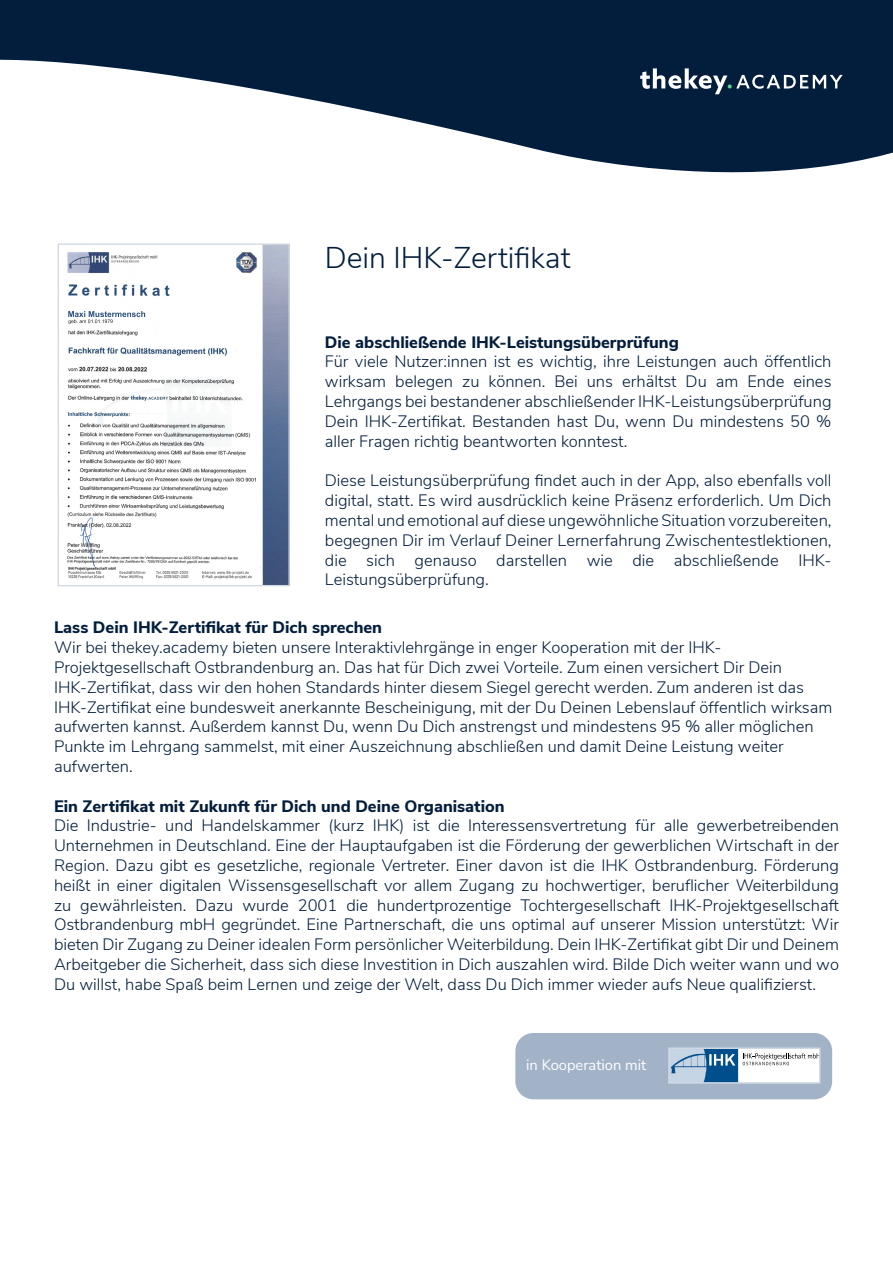
<style>
.page{position:relative;width:893px;height:1263px;background:#fff}
.page>*{position:absolute;margin:0;border:0;box-sizing:border-box;transform-origin:0 0}
.t1{font:300 30px "Nunito Sans";color:#031d3c}
.t2{font:300 16.5px/19.8px "Nunito Sans";color:#031d3c;text-align:justify}
.t3{font:800 16.5px "Nunito Sans";color:#031d3c}
.t4{font:14.7px "Nunito Sans";color:#fff}
</style>
<div class="page">
<svg style="left:0;top:0;width:893px;height:172px;fill:#031d3c"></svg>
<svg style="left:640px;top:68px;width:203px;height:26px"></svg>
<div style="left:515px;top:1033px;width:317px;height:66px;background:#a2b3c8;border-radius:18px"></div>
<svg style="left:671px;top:1050px;width:146px;height:31px;background:#b2c6d7"></svg>
<div style="left:668px;top:1047px;width:152px;height:37px;border:2px solid #d0d9e3"></div>
<img style="left:67px;top:245px;width:221px;height:339px">
<div style="left:58px;top:243px;width:232px;height:343px;border:1px solid #d0d9e3"></div>
<h1 class="t1" style="left:325px;top:236px;width:247px">Dein IHK-Zertifikat</h1>
<p class="t3" style="left:325px;top:330px;width:356px">Die abschließende IHK-Leistungsüberprüfung</p>
<p class="t2" style="left:325px;top:351px;width:508px">Für viele Nutzer:innen ist es wichtig, ihre Leistungen auch öffentlich wirksam belegen zu können. Bei uns erhältst Du am Ende eines Lehrgangs bei bestandener abschließender IHK-Leistungsüberprüfung Dein IHK-Zertifikat. Bestanden hast Du, wenn Du mindestens 50 % aller Fragen richtig beantworten konntest.</p>
<p class="t2" style="left:325px;top:470px;width:508px">Diese Leistungsüberprüfung findet auch in der App, also ebenfalls voll digital, statt. Es wird ausdrücklich keine Präsenz erforderlich. Um Dich mental und emotional auf diese ungewöhnliche Situation vorzubereiten, begegnen Dir im Verlauf Deiner Lernerfahrung Zwischentestlektionen, die sich genauso darstellen wie die abschließende IHK-Leistungsüberprüfung.</p>
<p class="t3" style="left:54px;top:615px;width:330px">Lass Dein IHK-Zertifikat für Dich sprechen</p>
<p class="t2" style="left:54px;top:636px;width:780px;text-align:left">Wir bei thekey.academy bieten unsere Interaktivlehrgänge in enger Kooperation mit der IHK-Projektgesellschaft Ostbrandenburg an. Das hat für Dich zwei Vorteile. Zum einen versichert Dir Dein IHK-Zertifikat, dass wir den hohen Standards hinter diesem Siegel gerecht werden. Zum anderen ist das IHK-Zertifikat eine bundesweit anerkannte Bescheinigung, mit der Du Deinen Lebenslauf öffentlich wirksam aufwerten kannst. Außerdem kannst Du, wenn Du Dich anstrengst und mindestens 95 % aller möglichen Punkte im Lehrgang sammelst, mit einer Auszeichnung abschließen und damit Deine Leistung weiter aufwerten.</p>
<p class="t3" style="left:54px;top:794px;width:452px">Ein Zertifikat mit Zukunft für Dich und Deine Organisation</p>
<p class="t2" style="left:54px;top:815px;width:786px">Die Industrie- und Handelskammer (kurz IHK) ist die Interessensvertretung für alle gewerbetreibenden Unternehmen in Deutschland. Eine der Hauptaufgaben ist die Förderung der gewerblichen Wirtschaft in der Region. Dazu gibt es gesetzliche, regionale Vertreter. Einer davon ist die IHK Ostbrandenburg. Förderung heißt in einer digitalen Wissensgesellschaft vor allem Zugang zu hochwertiger, beruflicher Weiterbildung zu gewährleisten. Dazu wurde 2001 die hundertprozentige Tochtergesellschaft IHK-Projektgesellschaft Ostbrandenburg mbH gegründet. Eine Partnerschaft, die uns optimal auf unserer Mission unterstützt: Wir bieten Dir Zugang zu Deiner idealen Form persönlicher Weiterbildung. Dein IHK-Zertifikat gibt Dir und Deinem Arbeitgeber die Sicherheit, dass sich diese Investition in Dich auszahlen wird. Bilde Dich weiter wann und wo Du willst, habe Spaß beim Lernen und zeige der Welt, dass Du Dich immer wieder aufs Neue qualifizierst.</p>
<p class="t4" style="left:526px;top:1055px;width:122px">in Kooperation mit</p>
</div>
